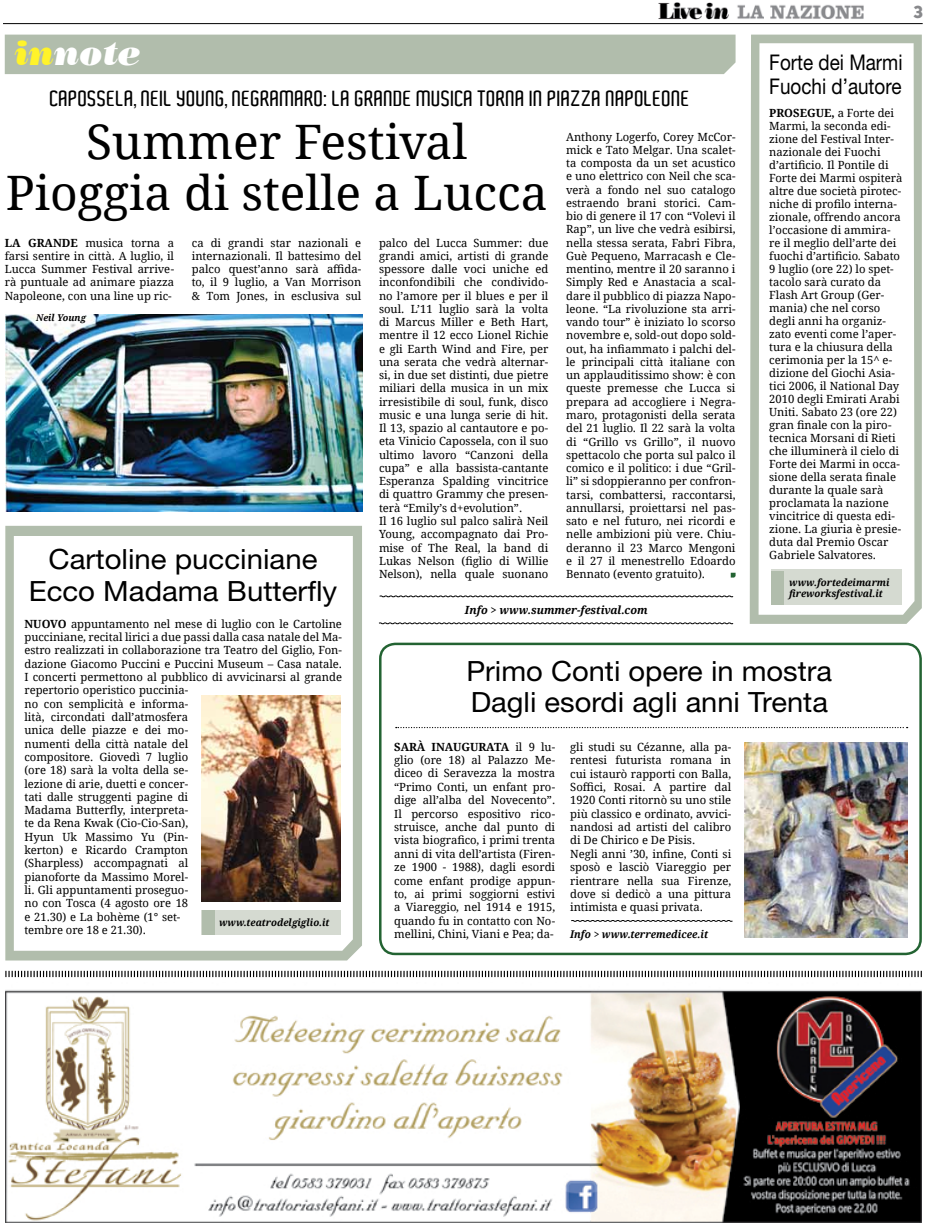
<style>
.page{position:relative;width:925px;height:1223px;background:#fff}
.page>*{position:absolute;margin:0;border:0;box-sizing:border-box;transform-origin:0 0}
.t1{font:47.5px/51.2px "Droid Serif";color:#000;text-align:center}
.t2{font:italic 35px "Bodoni Poster S Si Poster";color:#fff}
.t3{font:27.88px/31.2px "Helvetica Neue";color:#000;scale:1.04 1}
.t4{font:27.88px/31.2px "Helvetica Neue";color:#000;text-align:center;scale:1.05 1}
.t5{font:21.62px/23.8px "Helvetica Neue";color:#000;scale:.87 1}
.t6{font:600 21.25px "Aldo";letter-spacing:.005em;color:#000}
.t7{font:17.25px "Chunk Five Ex";color:#88898c}
.t8{font:11.25px/13.2px "Droid Serif";color:#000;text-align:justify}
.t9{font:italic 700 11.25px "Droid Serif";color:#000}
.t10{font:italic 700 10.62px "Droid Serif";color:#000;scale:.94 1}
.t11{font:italic 700 10px/11.2px "Droid Serif";color:#000;scale:.96 1}
.t12{font:italic 700 9.38px "Droid Serif";color:#000}
.s1{color:#fff32a}
.s2{font-weight:700}
</style>
<div class="page">
<img style="left:658px;top:3px;width:206px;height:17px">
<hr style="left:3px;top:23px;width:920px;height:1px;background:#000">
<svg style="left:731px;top:572px;width:4px;height:5px"></svg>
<img style="left:5px;top:314px;width:357px;height:198px">
<div style="left:379px;top:642px;width:543px;height:313px;border:2px solid #236332;border-radius:15px"></div>
<svg style="left:396px;top:727px;width:511px;height:1px"></svg>
<svg style="left:750px;top:35px;width:172px;height:589px;background:#b5c0b0"></svg>
<svg style="left:758px;top:43px;width:156px;height:571px"></svg>
<svg style="left:5px;top:970px;width:917px;height:8px"></svg>
<div style="left:5px;top:35px;width:730px;height:39px;background:#b1bdac"></div>
<div style="left:771px;top:569px;width:130px;height:35px;background:#d5dad1"></div>
<div style="left:771px;top:571px;width:13px;height:33px;background:#b1bdac"></div>
<svg style="left:379px;top:595px;width:354px;height:2px"></svg>
<svg style="left:379px;top:622px;width:354px;height:2px"></svg>
<svg style="left:5px;top:526px;width:357px;height:434px;background:#b5c0b0"></svg>
<svg style="left:14px;top:536px;width:339px;height:414px"></svg>
<div style="left:202px;top:910px;width:139px;height:25px;background:#d5dad1"></div>
<div style="left:202px;top:910px;width:13px;height:25px;background:#b1bdac"></div>
<img style="left:744px;top:742px;width:163px;height:195px">
<svg style="left:571px;top:920px;width:162px;height:2px"></svg>
<img style="left:202px;top:695px;width:139px;height:206px">
<img style="left:5px;top:990px;width:917px;height:232px">
<h2 class="t2" style="left:15px;top:31px;width:128px"><span class="s1">in</span>note</h2>
<h3 class="t6" style="left:50px;top:86px;width:147px">CAPOSSELA, NEIL YOUNG</h3>
<h3 class="t6" style="left:225px;top:86px;width:27px">, NEGRA</h3>
<h3 class="t6" style="left:280px;top:86px;width:86px">MARO: LAGRAN</h3>
<h3 class="t6" style="left:394px;top:86px;width:104px">DE MUSICA TORNA</h3>
<h3 class="t6" style="left:530px;top:86px;width:116px">IN PIAZZA NAPOLEONE</h3>
<h1 class="t1" style="left:6px;top:116px;width:544px">Summer Festival<br>Pioggia di stelle a Lucca</h1>
<p class="t8" style="left:566px;top:130px;width:171px">Anthony Logerfo, Corey McCor&shy;mick e Tato Melgar. Una scalet&shy;ta composta da un set acustico e uno elettrico con Neil che sca&shy;verà a fondo nel suo catalogo estraendo brani storici. Cam&shy;bio di genere il 17 con “Volevi il Rap”, un live che vedrà esibirsi, nella stessa serata, Fabri Fibra, Guè Pequeno, Marracash e Cle&shy;mentino, mentre il 20 saranno i Simply Red e Anastacia a scal&shy;dare il pubblico di piazza Napo&shy;leone. “La rivoluzione sta arri&shy;vando tour” è iniziato lo scorso novembre e, sold-out dopo sold&shy;out, ha infiammato i palchi del&shy;le principali città italiane con un applauditissimo show: è con queste premesse che Lucca si prepara ad accogliere i Negra&shy;maro, protagonisti della serata del 21 luglio. Il 22 sarà la volta di “Grillo vs Grillo”, il nuovo spettacolo che porta sul palco il comico e il politico: i due “Gril&shy;li” si sdoppieranno per confron&shy;tarsi, combattersi, raccontarsi, annullarsi, proiettarsi nel pas&shy;sato e nel futuro, nei ricordi e nelle ambizioni più vere. Chiu&shy;deranno il 23 Marco Mengoni e il 27 il menestrello Edoardo Bennato (evento gratuito).</p>
<p class="t8" style="left:5px;top:236px;width:171px"><span class="s2">LA GRANDE</span> musica torna a farsi sentire in città. A luglio, il Lucca Summer Festival arrive&shy;rà puntuale ad animare piazza Napoleone, con una line up ric-</p>
<p class="t8" style="left:192px;top:236px;width:171px">ca di grandi star nazionali e internazionali. Il battesimo del palco quest’anno sarà affida&shy;to, il 9 luglio, a Van Morrison &amp; Tom Jones, in esclusiva sul</p>
<p class="t8" style="left:379px;top:236px;width:171px;text-align:left">palco del Lucca Summer: due grandi amici, artisti di grande spessore dalle voci uniche ed inconfondibili che condivido&shy;no l’amore per il blues e per il soul. L’11 luglio sarà la volta di Marcus Miller e Beth Hart, mentre il 12 ecco Lionel Richie e gli Earth Wind and Fire, per una serata che vedrà alternar&shy;si, in due set distinti, due pietre miliari della musica in un mix irresistibile di soul, funk, disco music e una lunga serie di hit.<br>Il 13, spazio al cantautore e po&shy;eta Vinicio Capossela, con il suo ultimo lavoro “Canzoni della cupa” e alla bassista-cantante<br>Esperanza Spalding vincitrice di quattro Grammy che presen&shy;terà “Emily’s d+evolution”.<br>Il 16 luglio sul palco salirà Neil<br>Young, accompagnato dai Pro&shy;mise of The Real, la band di<br>Lukas Nelson (figlio di Willie<br>Nelson), nella quale suonano</p>
<p class="t12" style="left:36px;top:311px;width:51px">Neil Young</p>
<h3 class="t4" style="left:29px;top:543px;width:295px">Cartoline pucciniane<br>Ecco Madama Butterfly</h3>
<p class="t9" style="left:465px;top:603px;width:184px">Info &gt; www.summer-festival.com</p>
<h3 class="t5" style="left:769px;top:50px;width:155px">Forte dei Marmi<br>Fuochi d’autore</h3>
<p class="t8" style="left:769px;top:107px;width:135px;text-align:left"><span class="s2">PROSEGUE,</span> a Forte dei<br>Marmi, la seconda edi&shy;zione del Festival Inter&shy;nazionale dei Fuochi d’artificio. Il Pontile di<br>Forte dei Marmi ospiterà altre due società pirotec&shy;niche di profilo interna&shy;zionale, offrendo ancora l’occasione di ammira&shy;re il meglio dell’arte dei fuochi d’artificio. Sabato<br>9 luglio (ore 22) lo spet&shy;tacolo sarà curato da<br>Flash Art Group (Ger&shy;mania) che nel corso degli anni ha organiz&shy;zato eventi come l’aper&shy;tura e la chiusura della cerimonia per la 15^ e&shy;dizione del Giochi Asia&shy;tici 2006, il National Day<br>2010 degli Emirati Arabi<br>Uniti. Sabato 23 (ore 22) gran finale con la piro&shy;tecnica Morsani di Rieti che illuminerà il cielo di<br>Forte dei Marmi in occa&shy;sione della serata finale durante la quale sarà proclamata la nazione vincitrice di questa edi&shy;zione. La giuria è presie&shy;duta dal Premio Oscar<br>Gabriele Salvatores.</p>
<p class="t11" style="left:789px;top:576px;width:106px">www.fortedeimarmi fireworksfestival.it</p>
<p class="t8" style="left:24px;top:617px;width:319px;text-align:left"><span class="s2">NUOVO</span> appuntamento nel mese di luglio con le Cartoline pucciniane, recital lirici a due passi dalla casa natale del Ma&shy;estro realizzati in collaborazione tra Teatro del Giglio, Fon&shy;dazione Giacomo Puccini e Puccini Museum – Casa natale.<br>I concerti permettono al pubblico di avvicinarsi al grande repertorio operistico puccinia-<br>no con semplicità e informa-<br>lità, circondati dall’atmosfera<br>unica delle piazze e dei mo-<br>numenti della città natale del<br>compositore. Giovedì 7 luglio<br>(ore 18) sarà la volta della se-<br>lezione di arie, duetti e concer-<br>tati dalle struggenti pagine di<br>Madama Butterfly, interpreta-<br>te da Rena Kwak (Cio-Cio-San),<br>Hyun Uk Massimo Yu (Pin-<br>kerton) e Ricardo Crampton<br>(Sharpless) accompagnati al<br>pianoforte da Massimo Morel-<br>li. Gli appuntamenti proseguo-<br>no con Tosca (4 agosto ore 18<br>e 21.30) e La bohème (1° set-<br>tembre ore 18 e 21.30).</p>
<p class="t11" style="left:219px;top:916px;width:116px">www.teatrodelgiglio.it</p>
<h3 class="t3" style="left:466px;top:655px;width:353px">Primo Conti opere in mostra<br>Dagli esordi agli anni Trenta</h3>
<p class="t8" style="left:394px;top:740px;width:162px"><span class="s2">SARÀ INAUGURATA</span> il 9 lu&shy;glio (ore 18) al Palazzo Me&shy;diceo di Seravezza la mostra “Primo Conti, un enfant pro&shy;dige all’alba del Novecento”.<br>Il percorso espositivo rico&shy;struisce, anche dal punto di vista biografico, i primi trenta anni di vita dell’artista (Firen&shy;ze 1900 - 1988), dagli esordi come enfant prodige appun&shy;to, ai primi soggiorni estivi a Viareggio, nel 1914 e 1915, quando fu in contatto con No&shy;mellini, Chini, Viani e Pea; da-</p>
<p class="t8" style="left:570px;top:740px;width:162px;text-align:left">gli studi su Cézanne, alla pa&shy;rentesi futurista romana in cui istaurò rapporti con Balla,<br>Soffici, Rosai. A partire dal<br>1920 Conti ritornò su uno stile più classico e ordinato, avvici&shy;nandosi ad artisti del calibro di De Chirico e De Pisis.<br>Negli anni ’30, infine, Conti si sposò e lasciò Viareggio per rientrare nella sua Firenze, dove si dedicò a una pittura intimista e quasi privata.</p>
<p class="t10" style="left:570px;top:927px;width:148px">Info &gt; www.terremedicee.it</p>
<h3 class="t7" style="left:913px;top:-1px;width:11px">3</h3>
</div>
